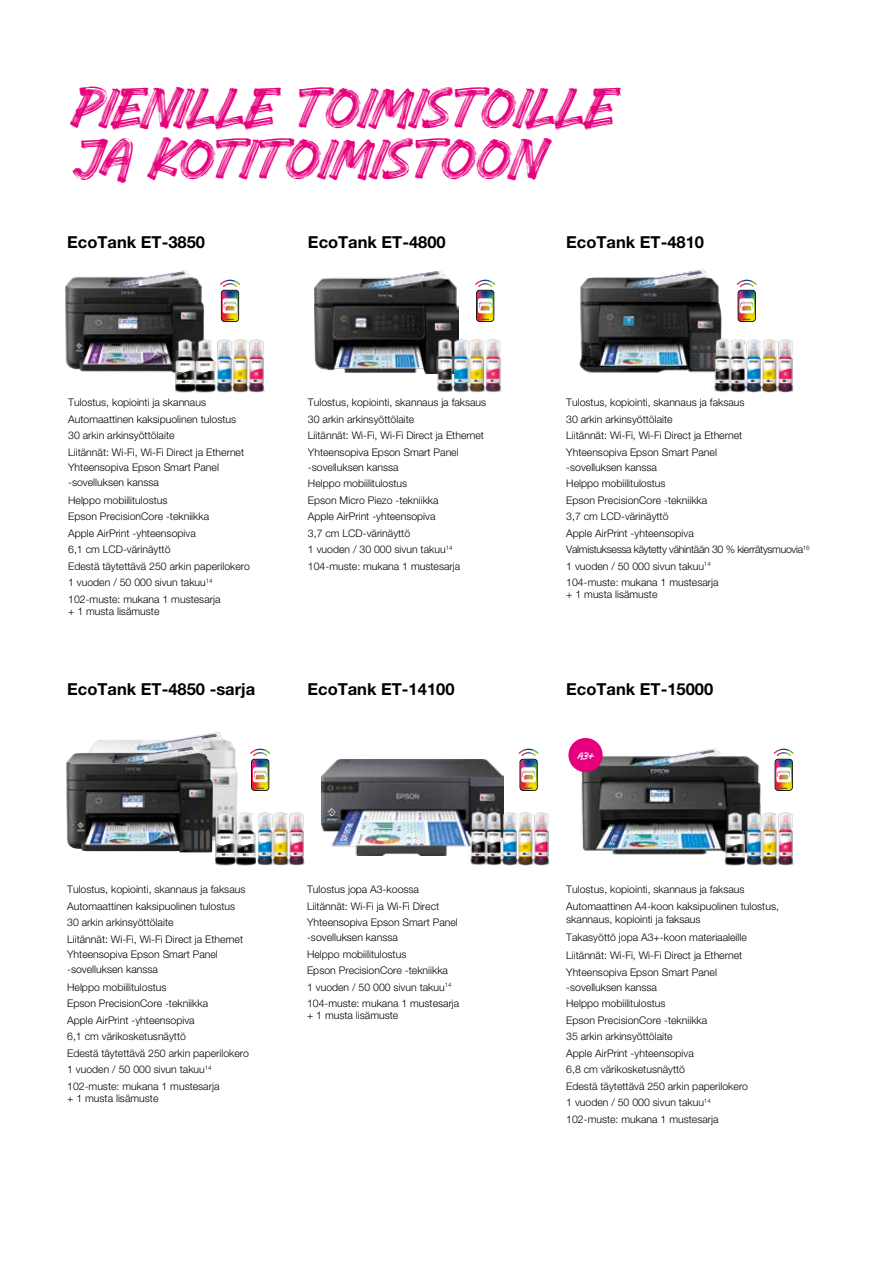
<style>
.page{position:relative;width:893px;height:1263px;background:#fff}
.page>*{position:absolute;margin:0;border:0;box-sizing:border-box;transform-origin:0 0}
.t1{font:48px/51px "Briche";color:#e6007d}
.t2{font:700 16.5px "Helvetica Neue LT";color:#000}
.t3{font:300 10.5px/16.5px "Helvetica Neue LT";color:#000}
.t4{font:8.85px "Briche";color:#fff}
</style>
<div class="page">
<img style="left:579px;top:269px;width:169px;height:104px">
<img style="left:314px;top:270px;width:144px;height:103px">
<img style="left:65px;top:270px;width:165px;height:102px">
<img style="left:92px;top:732px;width:172px;height:134px">
<img style="left:66px;top:746px;width:147px;height:106px">
<img style="left:321px;top:759px;width:183px;height:96px">
<img style="left:571px;top:744px;width:218px;height:122px">
<img style="left:730px;top:338px;width:64px;height:55px">
<img style="left:712px;top:338px;width:18px;height:54px">
<img style="left:486px;top:810px;width:64px;height:55px">
<img style="left:468px;top:810px;width:18px;height:55px">
<img style="left:435px;top:338px;width:67px;height:55px">
<img style="left:196px;top:338px;width:69px;height:55px">
<img style="left:171px;top:338px;width:25px;height:55px">
<img style="left:236px;top:810px;width:69px;height:55px">
<img style="left:212px;top:810px;width:24px;height:55px">
<img style="left:721px;top:810px;width:73px;height:55px">
<svg style="left:220px;top:280px;width:20px;height:42px"></svg>
<svg style="left:250px;top:749px;width:20px;height:42px"></svg>
<svg style="left:475px;top:280px;width:20px;height:42px"></svg>
<svg style="left:519px;top:749px;width:20px;height:42px"></svg>
<svg style="left:737px;top:280px;width:20px;height:42px"></svg>
<svg style="left:774px;top:749px;width:20px;height:42px"></svg>
<div style="left:568px;top:738px;width:35px;height:34px;background:#e6007d;border-radius:50%"></div>
<h1 class="t1" style="left:68px;top:81px;width:543px">PIENILLE TOIMISTOILLE<br>JA KOTITOIMISTOON</h1>
<h2 class="t2" style="left:67px;top:232px;width:139px">EcoTank ET-3850</h2>
<h2 class="t2" style="left:308px;top:232px;width:139px">EcoTank ET-4800</h2>
<p class="t3" style="left:68px;top:394px;width:177px">Tulostus, kopiointi ja skannaus Automaattinen kaksipuolinen tulostus 30 arkin arkinsyöttölaite<br>Liitännät: Wi-Fi, Wi-Fi Direct ja Ethernet</p>
<p class="t3" style="left:68px;top:459px;width:152px;line-height:15px">Yhteensopiva Epson Smart Panel -sovelluksen kanssa</p>
<p class="t3" style="left:68px;top:491px;width:183px">Helppo mobiilitulostus<br>Epson PrecisionCore ‑tekniikka<br>Apple AirPrint -yhteensopiva<br>6,1 cm LCD-värinäyttö<br>Edestä täytettävä 250 arkin paperilokero<br>1 vuoden / 50 000 sivun takuu<sup>14<br></sup>102-muste: mukana 1 mustesarja</p>
<p class="t3" style="left:68px;top:602px;width:93px">+ 1 musta lisämuste</p>
<h2 class="t2" style="left:67px;top:679px;width:189px">EcoTank ET-4850 -sarja</h2>
<p class="t3" style="left:308px;top:394px;width:180px">Tulostus, kopiointi, skannaus ja faksaus 30 arkin arkinsyöttölaite<br>Liitännät: Wi-Fi, Wi-Fi Direct ja Ethernet Yhteensopiva Epson Smart Panel</p>
<p class="t3" style="left:308px;top:458px;width:154px">-sovelluksen kanssa<br>Helppo mobiilitulostus<br>Epson Micro Piezo ‑tekniikka<br>Apple AirPrint -yhteensopiva<br>3,7 cm LCD-värinäyttö<br>1 vuoden / 30 000 sivun takuu<sup>14<br></sup>104-muste: mukana 1 mustesarja</p>
<h2 class="t2" style="left:307px;top:679px;width:148px">EcoTank ET-14100</h2>
<p class="t3" style="left:67px;top:881px;width:180px">Tulostus, kopiointi, skannaus ja faksaus Automaattinen kaksipuolinen tulostus 30 arkin arkinsyöttölaite<br>Liitännät: Wi-Fi, Wi-Fi Direct ja Ethernet</p>
<p class="t3" style="left:67px;top:946px;width:152px;line-height:15px">Yhteensopiva Epson Smart Panel -sovelluksen kanssa</p>
<p class="t3" style="left:67px;top:978px;width:183px">Helppo mobiilitulostus<br>Epson PrecisionCore ‑tekniikka<br>Apple AirPrint -yhteensopiva<br>6,1 cm värikosketusnäyttö<br>Edestä täytettävä 250 arkin paperilokero<br>1 vuoden / 50 000 sivun takuu<sup>14<br></sup>102-muste: mukana 1 mustesarja</p>
<p class="t3" style="left:67px;top:1089px;width:93px">+ 1 musta lisämuste</p>
<p class="t3" style="left:307px;top:881px;width:152px">Tulostus jopa A3-koossa<br>Liitännät: Wi-Fi ja Wi-Fi Direct<br>Yhteensopiva Epson Smart Panel</p>
<p class="t3" style="left:307px;top:929px;width:154px">-sovelluksen kanssa<br>Helppo mobiilitulostus<br>Epson PrecisionCore ‑tekniikka<br>1 vuoden / 50 000 sivun takuu<sup>14<br></sup>104-muste: mukana 1 mustesarja</p>
<p class="t3" style="left:307px;top:1007px;width:93px">+ 1 musta lisämuste</p>
<h2 class="t2" style="left:566px;top:232px;width:139px">EcoTank ET-4810</h2>
<p class="t3" style="left:566px;top:394px;width:180px">Tulostus, kopiointi, skannaus ja faksaus 30 arkin arkinsyöttölaite<br>Liitännät: Wi-Fi, Wi-Fi Direct ja Ethernet Yhteensopiva Epson Smart Panel</p>
<p class="t3" style="left:566px;top:458px;width:245px">-sovelluksen kanssa<br>Helppo mobiilitulostus<br>Epson PrecisionCore ‑tekniikka<br>3,7 cm LCD-värinäyttö<br>Apple AirPrint -yhteensopiva<br>Valmistuksessa käytetty vähintään 30 % kierrätysmuovia<sup>16<br></sup>1 vuoden / 50 000 sivun takuu<sup>14<br></sup>104-muste: mukana 1 mustesarja</p>
<p class="t3" style="left:566px;top:586px;width:93px">+ 1 musta lisämuste</p>
<h2 class="t2" style="left:566px;top:679px;width:148px">EcoTank ET-15000</h2>
<p class="t4" style="left:577px;top:748px;width:18px">A3+</p>
<p class="t3" style="left:566px;top:881px;width:214px">Tulostus, kopiointi, skannaus ja faksaus<br>Automaattinen A4-koon kaksipuolinen tulostus,</p>
<p class="t3" style="left:566px;top:910px;width:182px;line-height:18px">skannaus, kopiointi ja faksaus<br>Takasyöttö jopa A3+-koon materiaaleille<br>Liitännät: Wi-Fi, Wi-Fi Direct ja Ethernet</p>
<p class="t3" style="left:566px;top:964px;width:152px;line-height:15px">Yhteensopiva Epson Smart Panel -sovelluksen kanssa</p>
<p class="t3" style="left:566px;top:995px;width:183px">Helppo mobiilitulostus<br>Epson PrecisionCore ‑tekniikka<br>35 arkin arkinsyöttölaite<br>Apple AirPrint -yhteensopiva<br>6,8 cm värikosketusnäyttö<br>Edestä täytettävä 250 arkin paperilokero<br>1 vuoden / 50 000 sivun takuu<sup>14<br></sup>102-muste: mukana 1 mustesarja</p>
</div>
